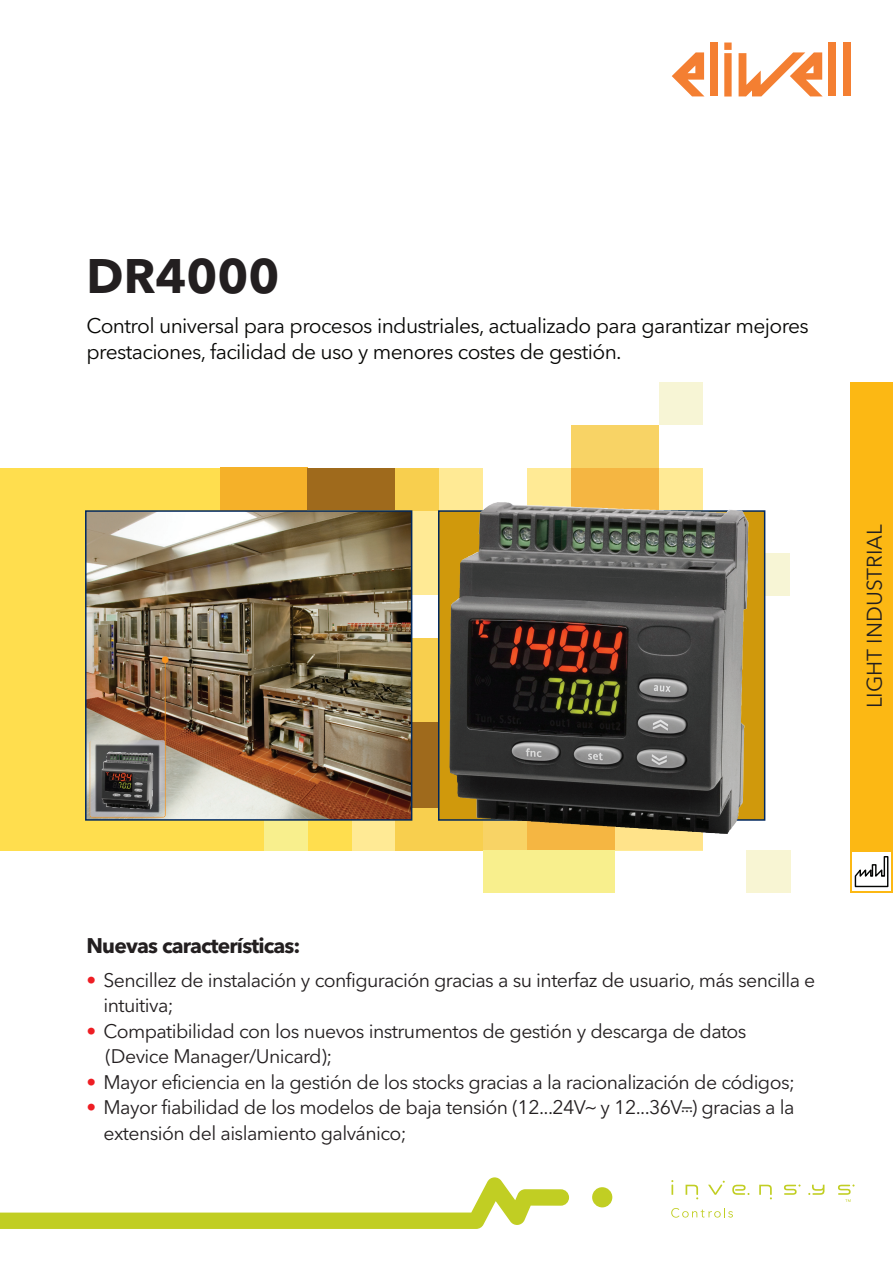
<style>
.page{position:relative;width:893px;height:1263px;background:#fff}
.page>*{position:absolute;margin:0;border:0;box-sizing:border-box;transform-origin:0 0}
.t1{font:700 48px "Avenir Next LT Pro";color:#231f20}
.t2{font:21px/25.5px "Avenir Next LT Pro";letter-spacing:-.03em;color:#060604}
.t3{font:700 21px "Avenir Next LT Pro";letter-spacing:-.04em;color:#231f20}
.t4{font:21px "Avenir Next LT Pro";color:#231f20}
.t5{font:19.5px/25.5px "Avenir Next LT Pro";letter-spacing:-.03em;color:#231f20}
.s1{font-weight:700;color:#ee1d23}
.s2{font-family:"E Wsimbol"}
</style>
<div class="page">
<div style="left:350px;top:468px;width:352px;height:382px;background:#ffea95"></div>
<div style="left:395px;top:638px;width:88px;height:172px;background:#f8cf4e"></div>
<div style="left:0;top:468px;width:351px;height:382px;background:#ffde4e"></div>
<div style="left:220px;top:468px;width:88px;height:170px;background:#f5b129"></div>
<div style="left:308px;top:468px;width:87px;height:42px;background:#9f6a1c"></div>
<div style="left:395px;top:723px;width:44px;height:85px;background:#9f6a1c"></div>
<div style="left:746px;top:553px;width:44px;height:42px;background:#f7f5d5"></div>
<div style="left:659px;top:383px;width:43px;height:42px;background:#f7f5d5"></div>
<svg style="left:615px;top:821px;width:87px;height:29px;fill:#ffe38a"></svg>
<div style="left:395px;top:808px;width:88px;height:42px;background:#f8cf4e"></div>
<div style="left:264px;top:765px;width:44px;height:85px;background:#f8ef8d"></div>
<div style="left:527px;top:765px;width:88px;height:85px;background:#f5b642"></div>
<div style="left:395px;top:468px;width:44px;height:42px;background:#f8cf4e"></div>
<div style="left:571px;top:468px;width:88px;height:42px;background:#f5b642"></div>
<div style="left:483px;top:765px;width:44px;height:85px;background:#f8d365"></div>
<div style="left:395px;top:595px;width:44px;height:43px;background:#fff"></div>
<div style="left:483px;top:467px;width:44px;height:43px;background:#fff"></div>
<div style="left:483px;top:850px;width:132px;height:43px;background:#f8ef8d"></div>
<div style="left:746px;top:850px;width:45px;height:43px;background:#f8f5d3"></div>
<div style="left:571px;top:425px;width:88px;height:43px;background:#f8d365"></div>
<div style="left:850px;top:383px;width:43px;height:510px;background:#fcb814"></div>
<div style="left:853px;top:853px;width:38px;height:38px;background:#fff"></div>
<img style="left:88px;top:513px;width:321px;height:305px">
<img style="left:90px;top:656px;width:79px;height:161px">
<img style="left:90px;top:740px;width:75px;height:77px">
<div style="left:85px;top:510px;width:327px;height:311px;border:2px solid #00285f"></div>
<svg style="left:438px;top:510px;width:327px;height:311px;background:#635b46"></svg>
<div style="left:710px;top:43px;width:7px;height:53px;background:#f47f32"></div>
<svg style="left:724px;top:43px;width:8px;height:54px"></svg>
<div style="left:829px;top:43px;width:7px;height:53px;background:#f47f32"></div>
<div style="left:843px;top:43px;width:7px;height:53px;background:#f47f32"></div>
<svg style="left:672px;top:52px;width:32px;height:44px"></svg>
<svg style="left:739px;top:52px;width:84px;height:44px"></svg>
<svg style="left:808px;top:1185px;width:16px;height:10px"></svg>
<svg style="left:784px;top:1184px;width:16px;height:11px"></svg>
<svg style="left:759px;top:1185px;width:13px;height:14px"></svg>
<svg style="left:732px;top:1185px;width:17px;height:10px"></svg>
<svg style="left:686px;top:1185px;width:12px;height:14px"></svg>
<svg style="left:671px;top:1180px;width:2px;height:15px"></svg>
<svg style="left:708px;top:1181px;width:17px;height:14px"></svg>
<svg style="left:838px;top:1184px;width:16px;height:18px"></svg>
<svg style="left:671px;top:1208px;width:62px;height:10px"></svg>
<svg style="left:0;top:1177px;width:612px;height:52px"></svg>
<img style="left:449px;top:502px;width:122px;height:322px">
<svg style="left:854px;top:856px;width:35px;height:32px"></svg>
<h1 class="t1" style="left:87px;top:247px;width:195px">DR4000</h1>
<p class="t2" style="left:87px;top:313px;width:724px">Control universal para procesos industriales, actualizado para garantizar mejores prestaciones, facilidad de uso y menores costes de gestión.</p>
<p class="t4" style="left:862px;top:708px;width:186px;rotate:-90deg">LIGHT INDUSTRIAL</p>
<p class="t3" style="left:87px;top:933px;width:216px">Nuevas características:</p>
<p class="t5" style="left:104px;top:967px;width:713px;text-indent:-17px"><span class="s1">•</span> Sencillez de instalación y configuración gracias a su interfaz de usuario, más sencilla e intuitiva;</p>
<p class="t5" style="left:106px;top:1018px;width:642px;text-indent:-19px"><span class="s1">•</span> Compatibilidad con los nuevos instrumentos de gestión y descarga de datos (Device Manager/Unicard);</p>
<p class="t5" style="left:87px;top:1069px;width:710px"><span class="s1">•</span> Mayor eficiencia en la gestión de los stocks gracias a la racionalización de códigos;</p>
<p class="t5" style="left:104px;top:1095px;width:693px;text-indent:-17px"><span class="s1">•</span> Mayor fiabilidad de los modelos de baja tensión (12...24V<span class="s2">a</span> y 12...36V<span class="s2">c</span>) gracias a la extensión del aislamiento galvánico;</p>
</div>
